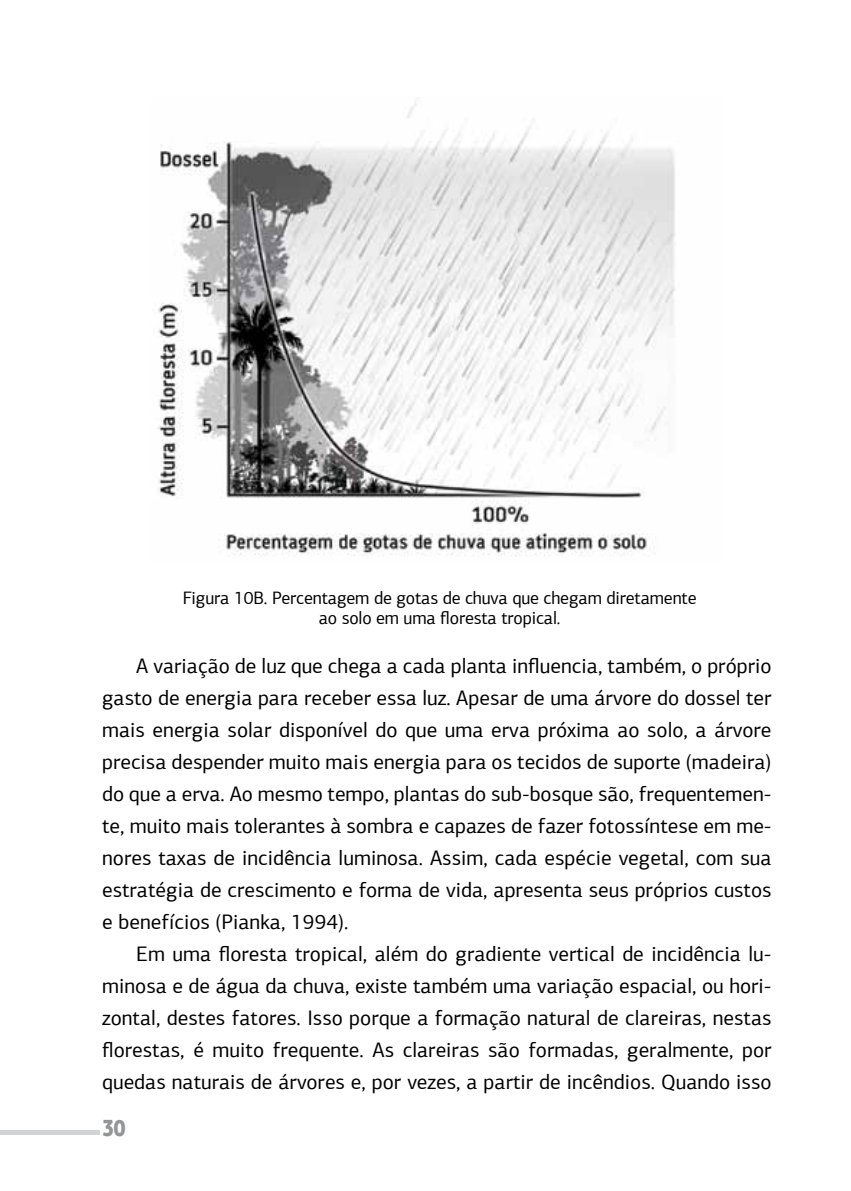
<style>
.page{position:relative;width:851px;height:1191px;background:#fff}
.page>*{position:absolute;margin:0;border:0;box-sizing:border-box;transform-origin:0 0}
.t1{font:900 24px "PF Agora Sans Pro";color:#939598;scale:.8 1}
.t2{font:21px/32px "PF Agora Sans Pro";color:#000;text-align:justify}
.t3{font:18px/20px "PF Agora Sans Pro";letter-spacing:-.01em;color:#000;text-align:center}
</style>
<div class="page">
<svg style="left:0;top:1130px;width:99px;height:5px"></svg>
<img style="left:158px;top:101px;width:517px;height:455px">
<p class="t3" style="left:183px;top:588px;width:515px">Figura 10B. Percentagem de gotas de chuva que chegam diretamente ao solo em uma floresta tropical.</p>
<p class="t2" style="left:102px;top:650px;width:671px;text-indent:34px">A variação de luz que chega a cada planta influencia, também, o próprio gasto de energia para receber essa luz. Apesar de uma árvore do dossel ter mais energia solar disponível do que uma erva próxima ao solo, a árvore precisa despender muito mais energia para os tecidos de suporte (madeira) do que a erva. Ao mesmo tempo, plantas do sub-bosque são, frequentemen&shy;te, muito mais tolerantes à sombra e capazes de fazer fotossíntese em me&shy;nores taxas de incidência luminosa. Assim, cada espécie vegetal, com sua estratégia de crescimento e forma de vida, apresenta seus próprios custos e benefícios (Pianka, 1994).</p>
<p class="t2" style="left:102px;top:938px;width:671px;text-indent:34px">Em uma floresta tropical, além do gradiente vertical de incidência lu&shy;minosa e de água da chuva, existe também uma variação espacial, ou hori&shy;zontal, destes fatores. Isso porque a formação natural de clareiras, nestas florestas, é muito frequente. As clareiras são formadas, geralmente, por quedas naturais de árvores e, por vezes, a partir de incêndios. Quando isso</p>
<p class="t1" style="left:102px;top:1112px;width:31px">30</p>
</div>
